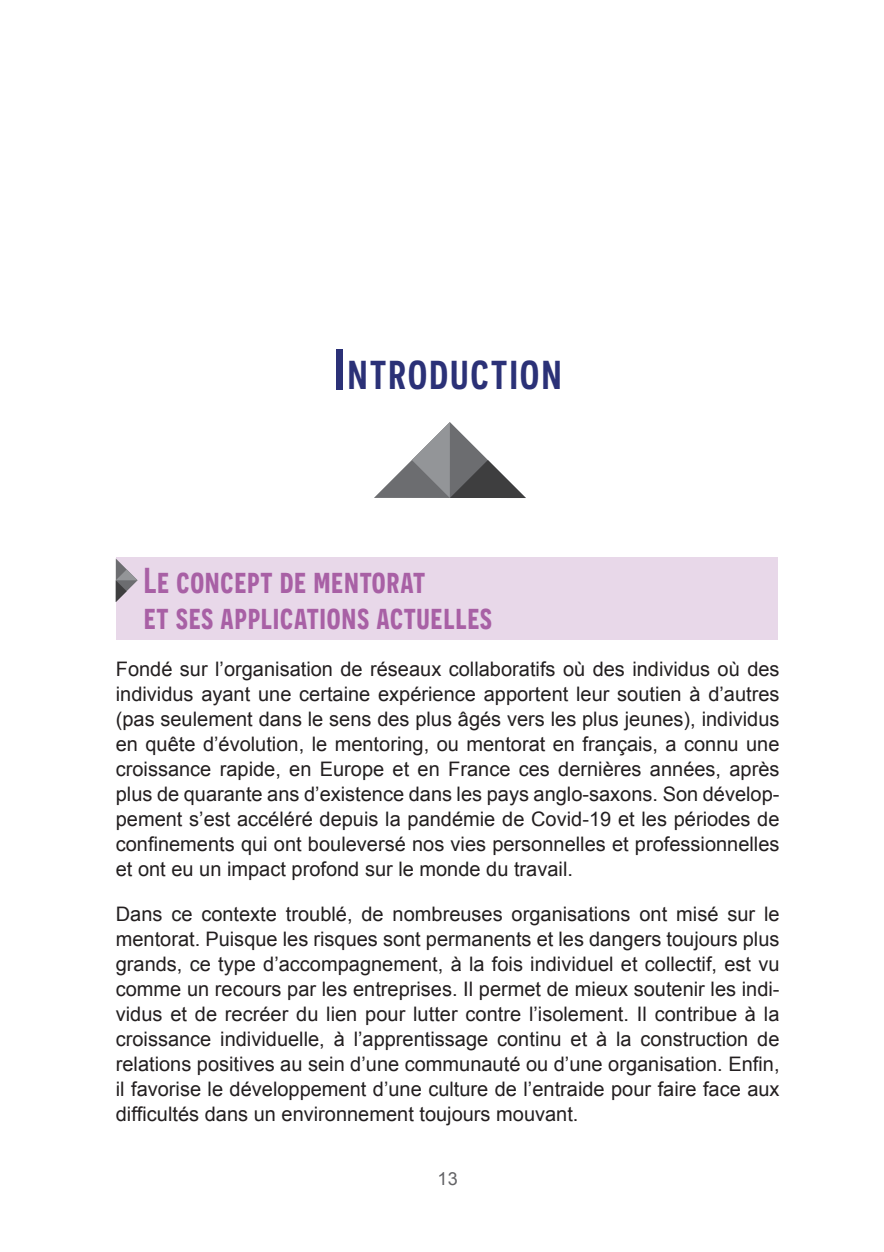
<style>
.page{position:relative;width:884px;height:1252px;background:#fff}
.page>*{position:absolute;margin:0;border:0;box-sizing:border-box;transform-origin:0 0}
.Titre_pages_annexes{font:600 40.4px "Novecentosanscondensed";letter-spacing:.055em;color:#2b3177;scale:1.06 1}
._02-Sous-titre_CHAPITRE{font:600 36px/36px "Novecentosanscondensed";letter-spacing:.02em;color:#a860a5}
.Texte_courant{font:20px/25px "Arial";color:#231f20;text-align:justify}
.t1{font:18px "Arial";color:#636366}
.s1{font-size:57.6px}
</style>
<div class="page">
<div style="left:116px;top:557px;width:661px;height:82px;background:#e8d8e9"></div>
<svg style="left:374px;top:422px;width:152px;height:76px"></svg>
<svg style="left:116px;top:559px;width:21px;height:43px"></svg>
<p class="Titre_pages_annexes" style="left:334px;top:352px;width:216px"><span class="s1">I</span>NTRODUCTION</p>
<p class="_02-Sous-titre_CHAPITRE" style="left:144px;top:562px;width:349px">Le concept de mentorat<br>et ses applications actuelles</p>
<p class="Texte_courant" style="left:116px;top:657px;width:665px">Fondé sur l’organisation de réseaux collaboratifs où des individus où des individus ayant une certaine expérience apportent leur soutien à d’autres (pas seulement dans le sens des plus âgés vers les plus jeunes), individus en quête d’évolution, le mentoring, ou mentorat en français, a connu une croissance rapide, en Europe et en France ces dernières années, après plus de quarante ans d’existence dans les pays anglo-saxons. Son dévelop&shy;pement s’est accéléré depuis la pandémie de Covid-19 et les périodes de confinements qui ont bouleversé nos vies personnelles et professionnelles et ont eu un impact profond sur le monde du travail.</p>
<p class="Texte_courant" style="left:116px;top:902px;width:665px">Dans ce contexte troublé, de nombreuses organisations ont misé sur le mentorat. Puisque les risques sont permanents et les dangers toujours plus grands, ce type d’accompagnement, à la fois individuel et collectif, est vu comme un recours par les entreprises. Il permet de mieux soutenir les indi&shy;vidus et de recréer du lien pour lutter contre l’isolement. Il contribue à la croissance individuelle, à l’apprentissage continu et à la construction de relations positives au sein d’une communauté ou d’une organisation. Enfin, il favorise le développement d’une culture de l’entraide pour faire face aux difficultés dans un environnement toujours mouvant.</p>
<p class="t1" style="left:437px;top:1167px;width:22px">13</p>
</div>
